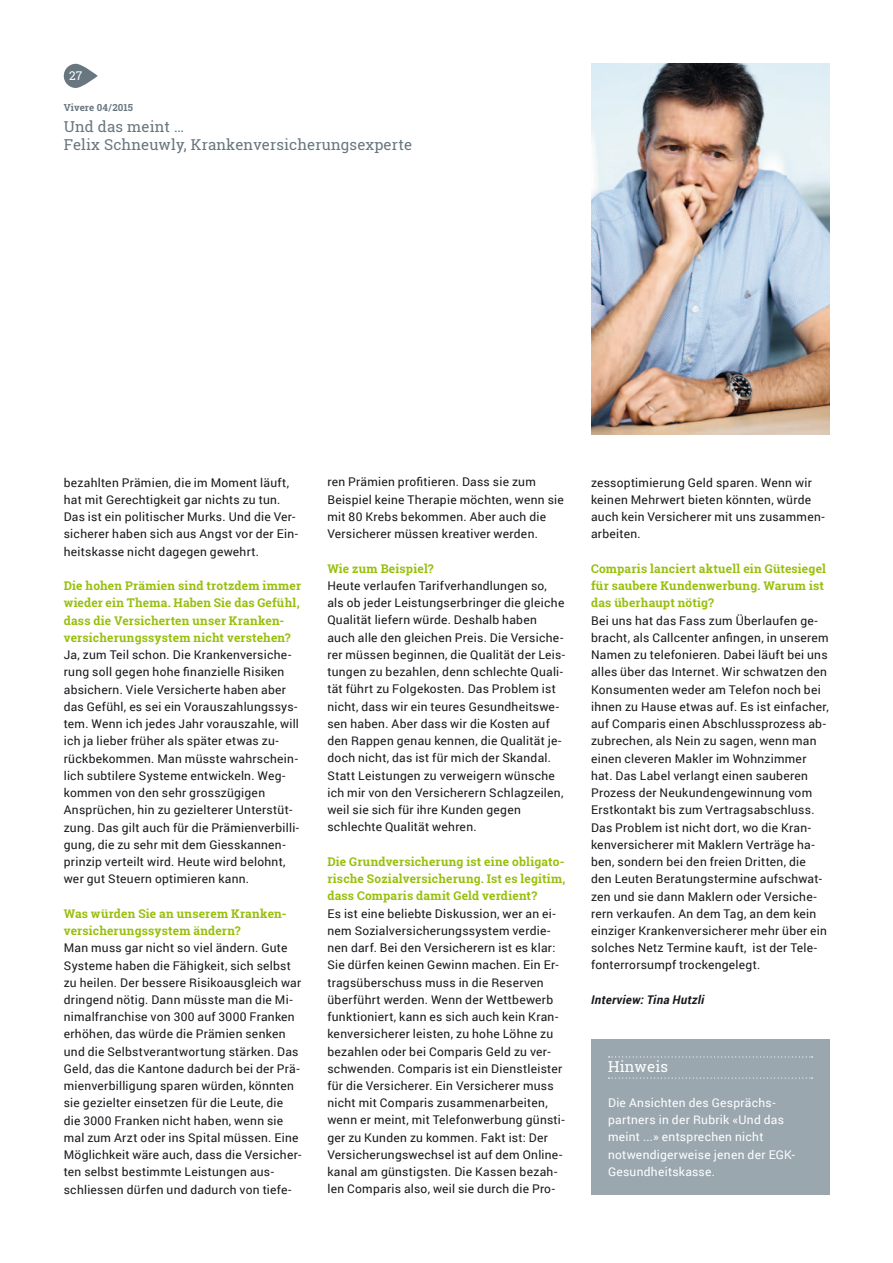
<style>
.page{position:relative;width:893px;height:1263px;background:#fff}
.page>*{position:absolute;margin:0;border:0;box-sizing:border-box;transform-origin:0 0}
.t1{font:15px/18px "Roboto Slab";letter-spacing:.01em;color:#67767f}
.t2{font:15px "Roboto Slab";letter-spacing:.01em;color:#fff}
.t3{font:12px/17.2px "Roboto";letter-spacing:.025em;color:#1a171c}
.t4{font:700 12px/17.2px "Roboto Slab";letter-spacing:.015em;color:#98bf0c}
.t5{font:12px/17.2px "Roboto";letter-spacing:.025em;color:#fff}
.t6{font:italic 700 12px "Roboto";letter-spacing:.025em;color:#1a171c}
.t7{font:12px "Roboto Slab";color:#fff}
.t8{font:700 9.75px "Roboto Slab";letter-spacing:.01em;color:#67767f}
</style>
<div class="page">
<svg style="left:64px;top:64px;width:34px;height:24px"></svg>
<img style="left:591px;top:64px;width:238px;height:370px">
<div style="left:591px;top:1040px;width:238px;height:155px;background:#9aa7af"></div>
<svg style="left:609px;top:1056px;width:204px;height:1px"></svg>
<svg style="left:609px;top:1077px;width:204px;height:2px"></svg>
<p class="t7" style="left:69px;top:67px;width:15px">27</p>
<p class="t8" style="left:64px;top:100px;width:71px">Vivere 04 / 2015</p>
<p class="t1" style="left:64px;top:117px;width:350px">Und das meint …<br>Felix Schneuwly, Krankenversicherungsexperte</p>
<p class="t3" style="left:64px;top:473px;width:236px">bezahlten Prämien, die im Moment läuft, hat mit Gerechtigkeit gar nichts zu tun.<br>Das ist ein politischer Murks. Und die Ver&shy;sicherer haben sich aus Angst vor der Ein&shy;heitskasse nicht dagegen gewehrt.</p>
<p class="t4" style="left:64px;top:577px;width:239px">Die hohen Prämien sind trotzdem immer wieder ein Thema. Haben Sie das Gefühl, dass die Versicherten unser Kranken&shy;versicherungssystem nicht verstehen?</p>
<p class="t3" style="left:64px;top:646px;width:237px">Ja, zum Teil schon. Die Krankenversiche&shy;rung soll gegen hohe finanzielle Risiken absichern. Viele Versicherte haben aber das Gefühl, es sei ein Vorauszahlungssys&shy;tem. Wenn ich jedes Jahr vorauszahle, will ich ja lieber früher als später etwas zu&shy;rückbekommen. Man müsste wahrschein&shy;lich subtilere Systeme entwickeln. Weg&shy;kommen von den sehr grosszügigen Ansprüchen, hin zu gezielterer Unterstüt&shy;zung. Das gilt auch für die Prämienverbilli&shy;gung, die zu sehr mit dem Giesskannen&shy;prinzip verteilt wird. Heute wird belohnt, wer gut Steuern optimieren kann.</p>
<p class="t4" style="left:64px;top:905px;width:224px">Was würden Sie an unserem Kranken&shy;versicherungssystem ändern?</p>
<p class="t3" style="left:64px;top:939px;width:239px">Man muss gar nicht so viel ändern. Gute Systeme haben die Fähigkeit, sich selbst zu heilen. Der bessere Risikoausgleich war dringend nötig. Dann müsste man die Mi&shy;nimalfranchise von 300 auf 3000 Franken erhöhen, das würde die Prämien senken und die Selbstverantwortung stärken. Das Geld, das die Kantone dadurch bei der Prä&shy;mienverbilligung sparen würden, könnten sie gezielter einsetzen für die Leute, die die 3000 Franken nicht haben, wenn sie mal zum Arzt oder ins Spital müssen. Eine Möglichkeit wäre auch, dass die Versicher&shy;ten selbst bestimmte Leistungen aus&shy;schliessen dürfen und dadurch von tiefe-</p>
<p class="t3" style="left:327px;top:473px;width:238px">ren Prämien profitieren. Dass sie zum Beispiel keine Therapie möchten, wenn sie mit 80 Krebs bekommen. Aber auch die Versicherer müssen kreativer werden.</p>
<p class="t4" style="left:327px;top:559px;width:108px">Wie zum Beispiel?</p>
<p class="t3" style="left:327px;top:576px;width:239px">Heute verlaufen Tarifverhandlungen so, als ob jeder Leistungserbringer die gleiche Qualität liefern würde. Deshalb haben auch alle den gleichen Preis. Die Versiche&shy;rer müssen beginnen, die Qualität der Leis&shy;tungen zu bezahlen, denn schlechte Quali&shy;tät führt zu Folgekosten. Das Problem ist nicht, dass wir ein teures Gesundheitswe&shy;sen haben. Aber dass wir die Kosten auf den Rappen genau kennen, die Qualität je&shy;doch nicht, das ist für mich der Skandal.<br>Statt Leistungen zu verweigern wünsche ich mir von den Versicherern Schlagzeilen, weil sie sich für ihre Kunden gegen schlechte Qualität wehren.</p>
<p class="t4" style="left:327px;top:853px;width:240px;text-align:justify">Die Grundversicherung ist eine obligato&shy;rische Sozialversicherung. Ist es legitim, dass Comparis damit Geld verdient?</p>
<p class="t3" style="left:327px;top:904px;width:239px">Es ist eine beliebte Diskussion, wer an ei&shy;nem Sozialversicherungssystem verdie&shy;nen darf. Bei den Versicherern ist es klar:<br>Sie dürfen keinen Gewinn machen. Ein Er&shy;tragsüberschuss muss in die Reserven überführt werden. Wenn der Wettbewerb funktioniert, kann es sich auch kein Kran&shy;kenversicherer leisten, zu hohe Löhne zu bezahlen oder bei Comparis Geld zu ver&shy;schwenden. Comparis ist ein Dienstleister für die Versicherer. Ein Versicherer muss nicht mit Comparis zusammenarbeiten, wenn er meint, mit Telefonwerbung günsti&shy;ger zu Kunden zu kommen. Fakt ist: Der Versicherungswechsel ist auf dem Online&shy;kanal am günstigsten. Die Kassen bezah&shy;len Comparis also, weil sie durch die Pro-</p>
<p class="t3" style="left:591px;top:473px;width:235px">zessoptimierung Geld sparen. Wenn wir keinen Mehrwert bieten könnten, würde auch kein Versicherer mit uns zusammen&shy;arbeiten.</p>
<p class="t4" style="left:591px;top:560px;width:237px">Comparis lanciert aktuell ein Gütesiegel für saubere Kundenwerbung. Warum ist das überhaupt nötig?</p>
<p class="t3" style="left:591px;top:611px;width:239px">Bei uns hat das Fass zum Überlaufen ge&shy;bracht, als Callcenter anfingen, in unserem Namen zu telefonieren. Dabei läuft bei uns alles über das Internet. Wir schwatzen den Konsumenten weder am Telefon noch bei ihnen zu Hause etwas auf. Es ist einfacher, auf Comparis einen Abschlussprozess ab&shy;zubrechen, als Nein zu sagen, wenn man einen cleveren Makler im Wohnzimmer hat. Das Label verlangt einen sauberen Prozess der Neukundengewinnung vom Erstkontakt bis zum Vertragsabschluss.<br>Das Problem ist nicht dort, wo die Kran&shy;kenversicherer mit Maklern Verträge ha&shy;ben, sondern bei den freien Dritten, die den Leuten Beratungstermine aufschwat&shy;zen und sie dann Maklern oder Versiche&shy;rern verkaufen. An dem Tag, an dem kein einziger Krankenversicherer mehr über ein solches Netz Termine kauft, ist der Tele&shy;fonterrorsumpf trockengelegt.</p>
<p class="t6" style="left:591px;top:991px;width:115px">Interview: Tina Hutzli</p>
<p class="t2" style="left:608px;top:1057px;width:62px">Hinweis</p>
<p class="t5" style="left:608px;top:1093px;width:189px">Die Ansichten des Gesprächs&shy;partners in der Rubrik «Und das meint ...» entsprechen nicht notwendigerweise jenen der EGK-<br>Gesundheitskasse.</p>
</div>
